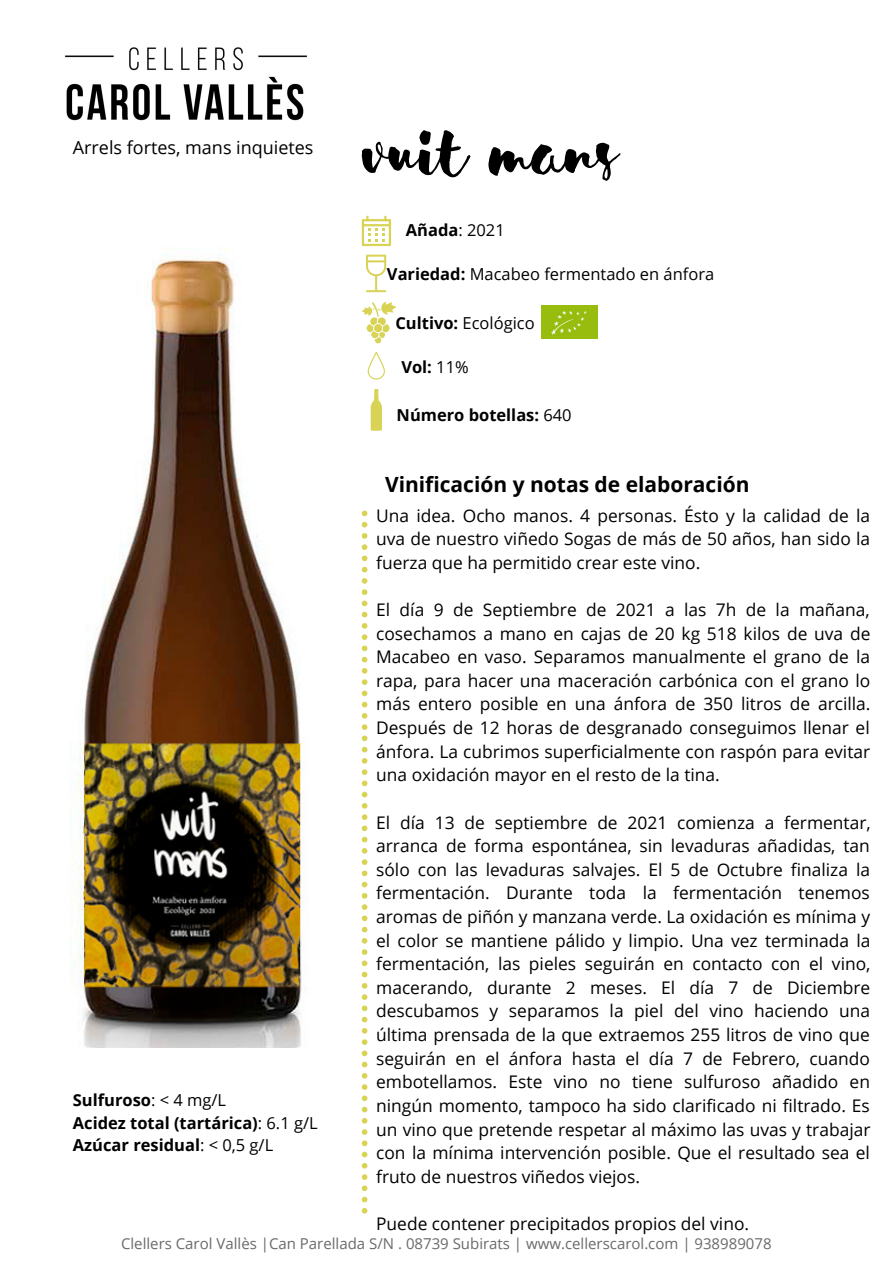
<style>
.page{position:relative;width:893px;height:1264px;background:#fff}
.page>*{position:absolute;margin:0;border:0;box-sizing:border-box;transform-origin:0 0}
.t1{font:89.85px "Sensa Brush Fill";color:#000}
.t2{font:700 21px "Open Sans";color:#000}
.t3{font:18px "Open Sans";color:#000}
.t4{font:17.4px/23.5px "Open Sans";color:#000;text-align:justify}
.t5{font:700 16.5px/22.5px "Open Sans";color:#000}
.t6{font:16.5px "Open Sans";color:#000}
.t7{font:15px "Open Sans";color:#6b6969}
.s1{font-weight:400}
.s2{font-weight:700}
</style>
<div class="page">
<svg style="left:362px;top:510px;width:5px;height:703px"></svg>
<img style="left:70px;top:249px;width:233px;height:798px">
<svg style="left:362px;top:216px;width:29px;height:30px"></svg>
<svg style="left:362px;top:302px;width:34px;height:41px"></svg>
<svg style="left:366px;top:255px;width:20px;height:37px"></svg>
<svg style="left:367px;top:352px;width:18px;height:27px"></svg>
<svg style="left:370px;top:389px;width:12px;height:41px"></svg>
<img style="left:541px;top:305px;width:56px;height:34px">
<img style="left:65px;top:47px;width:242px;height:74px">
<p class="t3" style="left:73px;top:135px;width:242px">Arrels fortes, mans inquietes</p>
<h1 class="t1" style="left:362px;top:96px;width:257px">vuit mans</h1>
<p class="t5" style="left:406px;top:219px;width:100px">Añada<span class="s1">: 2021</span></p>
<p class="t6" style="left:387px;top:262px;width:329px"><span class="s2">Variedad:</span> Macabeo fermentado en ánfora</p>
<p class="t6" style="left:395px;top:311px;width:141px"><span class="s2">Cultivo:</span> Ecológico</p>
<p class="t5" style="left:401px;top:355px;width:69px">Vol: <span class="s1">11%</span></p>
<p class="t5" style="left:396px;top:403px;width:177px">Número botellas: <span class="s1">640</span></p>
<p class="t5" style="left:73px;top:1088px;width:246px">Sulfuroso<span class="s1">: &lt; 4 mg/L<br></span>Acidez total (tartárica)<span class="s1">: 6.1 g/L<br></span>Azúcar residual<span class="s1">: &lt; 0,5 g/L</span></p>
<p class="t2" style="left:385px;top:469px;width:366px">Vinificación y notas de elaboración</p>
<p class="t4" style="left:376px;top:503px;width:495px">Una idea. Ocho manos. 4 personas. Ésto y la calidad de la uva de nuestro viñedo Sogas de más de 50 años, han sido la fuerza que ha permitido crear este vino.</p>
<p class="t4" style="left:376px;top:597px;width:496px">El día 9 de Septiembre de 2021 a las 7h de la mañana, cosechamos a mano en cajas de 20 kg 518 kilos de uva de Macabeo en vaso. Separamos manualmente el grano de la rapa, para hacer una maceración carbónica con el grano lo más entero posible en una ánfora de 350 litros de arcilla.<br>Después de 12 horas de desgranado conseguimos llenar el ánfora. La cubrimos superficialmente con raspón para evitar una oxidación mayor en el resto de la tina.</p>
<p class="t4" style="left:376px;top:810px;width:496px">El día 13 de septiembre de 2021 comienza a fermentar, arranca de forma espontánea, sin levaduras añadidas, tan sólo con las levaduras salvajes. El 5 de Octubre finaliza la fermentación. Durante toda la fermentación tenemos aromas de piñón y manzana verde. La oxidación es mínima y el color se mantiene pálido y limpio. Una vez terminada la fermentación, las pieles seguirán en contacto con el vino, macerando, durante 2 meses. El día 7 de Diciembre descubamos y separamos la piel del vino haciendo una última prensada de la que extraemos 255 litros de vino que seguirán en el ánfora hasta el día 7 de Febrero, cuando embotellamos. Este vino no tiene sulfuroso añadido en ningún momento, tampoco ha sido clarificado ni filtrado. Es un vino que pretende respetar al máximo las uvas y trabajar con la mínima intervención posible. Que el resultado sea el fruto de nuestros viñedos viejos.</p>
<p class="t4" style="left:376px;top:1211px;width:374px">Puede contener precipitados propios del vino.</p>
<p class="t7" style="left:121px;top:1232px;width:652px">Clellers Carol Vallès |Can Parellada S/N . 08739 Subirats | www.cellerscarol.com | 938989078</p>
</div>
